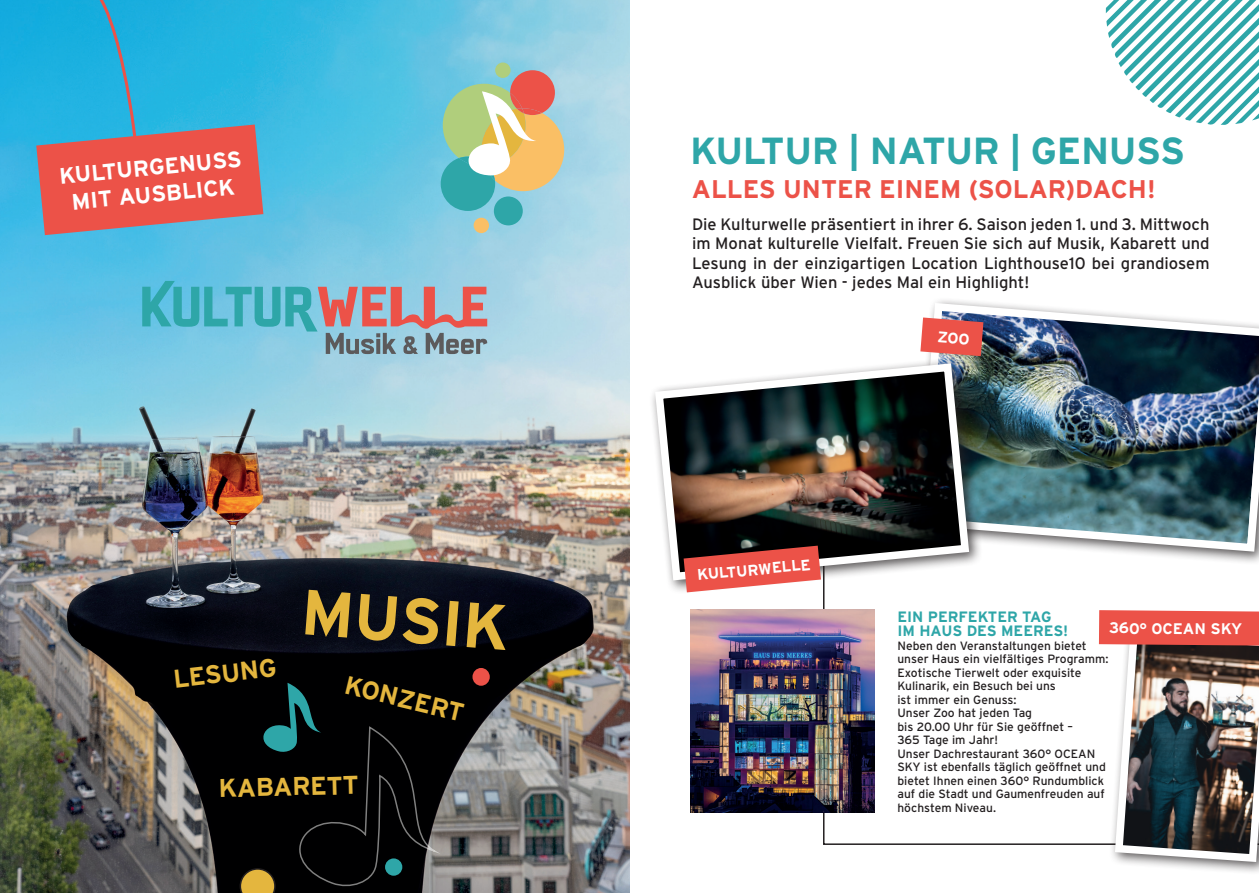
<style>
.page{position:relative;width:1259px;height:893px;background:#fff}
.page>*{position:absolute;margin:0;border:0;box-sizing:border-box;transform-origin:0 0}
.t1{font:700 63.9px "Interstate";color:#e4b63e}
.t2{font:700 37.65px "Interstate";letter-spacing:-.01em;color:#2ea6a8}
.t3{font:700 25.65px "Interstate";color:#e4b63e}
.t4{font:700 25.5px "Interstate";color:#ec5248}
.t5{font:700 22.5px/27px "Interstate";color:#fff;text-align:center}
.t6{font:16.5px/19.5px "Interstate";color:#231f20;text-align:justify}
.t7{font:700 15.45px "Interstate";color:#fff}
.t8{font:700 15px/14.7px "Interstate";color:#2ea6a8}
.t9{font:12px/13.5px "Interstate";color:#231f20}
</style>
<div class="page">
<img style="left:0;top:0;width:629px;height:893px">
<svg style="left:142px;top:281px;width:345px;height:73px"></svg>
<div style="left:494px;top:196px;width:29px;height:29px;background:#2ea6a8;border-radius:50%"></div>
<div style="left:473px;top:218px;width:16px;height:15px;background:#fabf65;border-radius:50%"></div>
<div style="left:495px;top:63px;width:15px;height:15px;background:#b0ce7c;border-radius:50%"></div>
<svg style="left:441px;top:70px;width:123px;height:141px"></svg>
<svg style="left:240px;top:683px;width:207px;height:210px"></svg>
<div style="left:385px;top:858px;width:17px;height:18px;background:#2ea6a8;border-radius:50%"></div>
<div style="left:472px;top:668px;width:18px;height:18px;background:#ec5248;border-radius:50%"></div>
<svg style="left:36px;top:0;width:227px;height:235px"></svg>
<svg style="left:1105px;top:0;width:154px;height:125px"></svg>
<svg style="left:823px;top:594px;width:276px;height:251px"></svg>
<div style="left:1108px;top:623px;width:151px;height:252px;background:#231f20;opacity:.75"></div>
<div style="left:911px;top:297px;width:348px;height:268px;background:#231f20;opacity:.75"></div>
<img style="left:913px;top:299px;width:346px;height:257px">
<div style="left:649px;top:357px;width:333px;height:237px;background:#231f20;opacity:.75"></div>
<img style="left:651px;top:359px;width:322px;height:225px">
<svg style="left:683px;top:546px;width:138px;height:46px"></svg>
<img style="left:1099px;top:610px;width:160px;height:256px">
<img style="left:690px;top:610px;width:184px;height:202px">
<svg style="left:920px;top:317px;width:63px;height:39px"></svg>
<h3 class="t5" style="left:58px;top:163px;width:184px;rotate:-6deg">KULTURGENUSS<br>MIT AUSBLICK</h3>
<h3 class="t3" style="left:172px;top:664px;width:105px;rotate:-6deg">LESUNG</h3>
<h1 class="t1" style="left:303px;top:577px;width:209px;rotate:4deg">MUSIK</h1>
<h3 class="t3" style="left:349px;top:670px;width:123px;rotate:14deg">KONZERT</h3>
<h3 class="t3" style="left:218px;top:775px;width:142px;rotate:-2deg">KABARETT</h3>
<h2 class="t2" style="left:690px;top:130px;width:496px">KULTUR | NATUR | GENUSS</h2>
<h3 class="t4" style="left:692px;top:175px;width:465px">ALLES UNTER EINEM (SOLAR)DACH!</h3>
<p class="t6" style="left:692px;top:214px;width:519px">Die Kulturwelle präsentiert in ihrer 6. Saison jeden 1. und 3. Mittwoch im Monat kulturelle Vielfalt. Freuen Sie sich auf Musik, Kabarett und Lesung in der einzigartigen Location Lighthouse10 bei grandiosem Ausblick über Wien - jedes Mal ein Highlight!</p>
<p class="t7" style="left:696px;top:566px;width:115px;rotate:-5deg">KULTURWELLE</p>
<p class="t8" style="left:897px;top:609px;width:172px">EIN PERFEKTER TAG<br>IM HAUS DES MEERES!</p>
<p class="t9" style="left:897px;top:639px;width:212px">Neben den Veranstaltungen bietet unser Haus ein vielfältiges Programm:<br>Exotische Tierwelt oder exquisite<br>Kulinarik, ein Besuch bei uns<br>ist immer ein Genuss:<br>Unser Zoo hat jeden Tag<br>bis 20.00 Uhr für Sie geöffnet –<br>365 Tage im Jahr!<br>Unser Dachrestaurant 360° OCEAN<br>SKY ist ebenfalls täglich geöffnet und bietet Ihnen einen 360° Rundumblick auf die Stadt und Gaumenfreuden auf höchstem Niveau.</p>
<p class="t7" style="left:1109px;top:619px;width:135px;rotate:1deg">360° OCEAN SKY</p>
</div>
